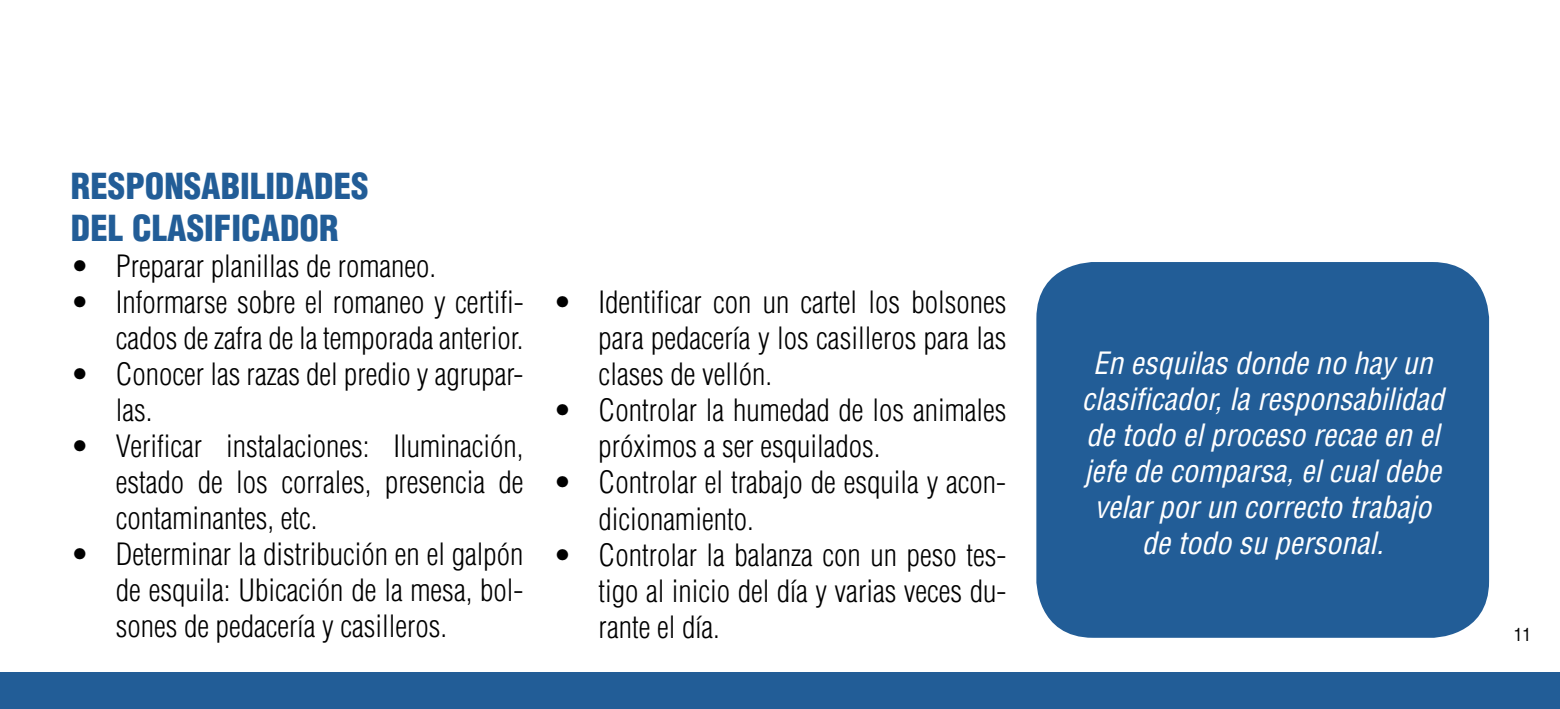
<style>
.page{position:relative;width:1560px;height:709px;background:#fff}
.page>*{position:absolute;margin:0;border:0;box-sizing:border-box;transform-origin:0 0}
.t1{font:900 condensed 35px/42px "Helvetica LT Std";color:#225d97}
.t2{font:300 condensed 30px/36px "Helvetica LT Std";color:#000;text-align:justify}
.t3{font:italic condensed 30px/36px "Helvetica LT Std";color:#fff;text-align:center}
.t4{font:condensed 17.5px "Helvetica LT Std";color:#000}
</style>
<div class="page">
<div style="left:0;top:672px;width:1559px;height:37px;background:#225d97"></div>
<div style="left:1036px;top:262px;width:452px;height:376px;background:#225d97;border-radius:57px"></div>
<p class="t1" style="left:71px;top:165px;width:299px">RESPONSABILIDADES<br>DEL CLASIFICADOR</p>
<p class="t2" style="left:71px;top:248px;width:366px">• Preparar planillas de romaneo.</p>
<p class="t2" style="left:71px;top:284px;width:454px;text-align:right">• Informarse sobre el romaneo y certifi&shy;cados de zafra de la temporada anterior.</p>
<p class="t2" style="left:116px;top:356px;width:409px;text-indent:-45px">• Conocer las razas del predio y agrupar&shy;las.</p>
<p class="t2" style="left:116px;top:428px;width:409px;text-indent:-45px">• Verificar instalaciones: Iluminación, estado de los corrales, presencia de contaminantes, etc.</p>
<p class="t2" style="left:116px;top:536px;width:409px;text-indent:-45px">• Determinar la distribución en el galpón de esquila: Ubicación de la mesa, bol&shy;sones de pedacería y casilleros.</p>
<p class="t2" style="left:598px;top:284px;width:409px;text-indent:-45px">• Identificar con un cartel los bolsones para pedacería y los casilleros para las clases de vellón.</p>
<p class="t2" style="left:598px;top:392px;width:409px;text-indent:-45px">• Controlar la humedad de los animales próximos a ser esquilados.</p>
<p class="t2" style="left:598px;top:464px;width:409px;text-indent:-45px">• Controlar el trabajo de esquila y acon&shy;dicionamiento.</p>
<p class="t2" style="left:598px;top:536px;width:409px;text-indent:-45px">• Controlar la balanza con un peso tes&shy;tigo al inicio del día y varias veces du&shy;rante el día.</p>
<p class="t3" style="left:1081px;top:346px;width:363px">En esquilas donde no hay un clasificador, la responsabilidad de todo el proceso recae en el jefe de comparsa, el cual debe velar por un correcto trabajo de todo su personal.</p>
<p class="t4" style="left:1513px;top:623px;width:19px">11</p>
</div>
